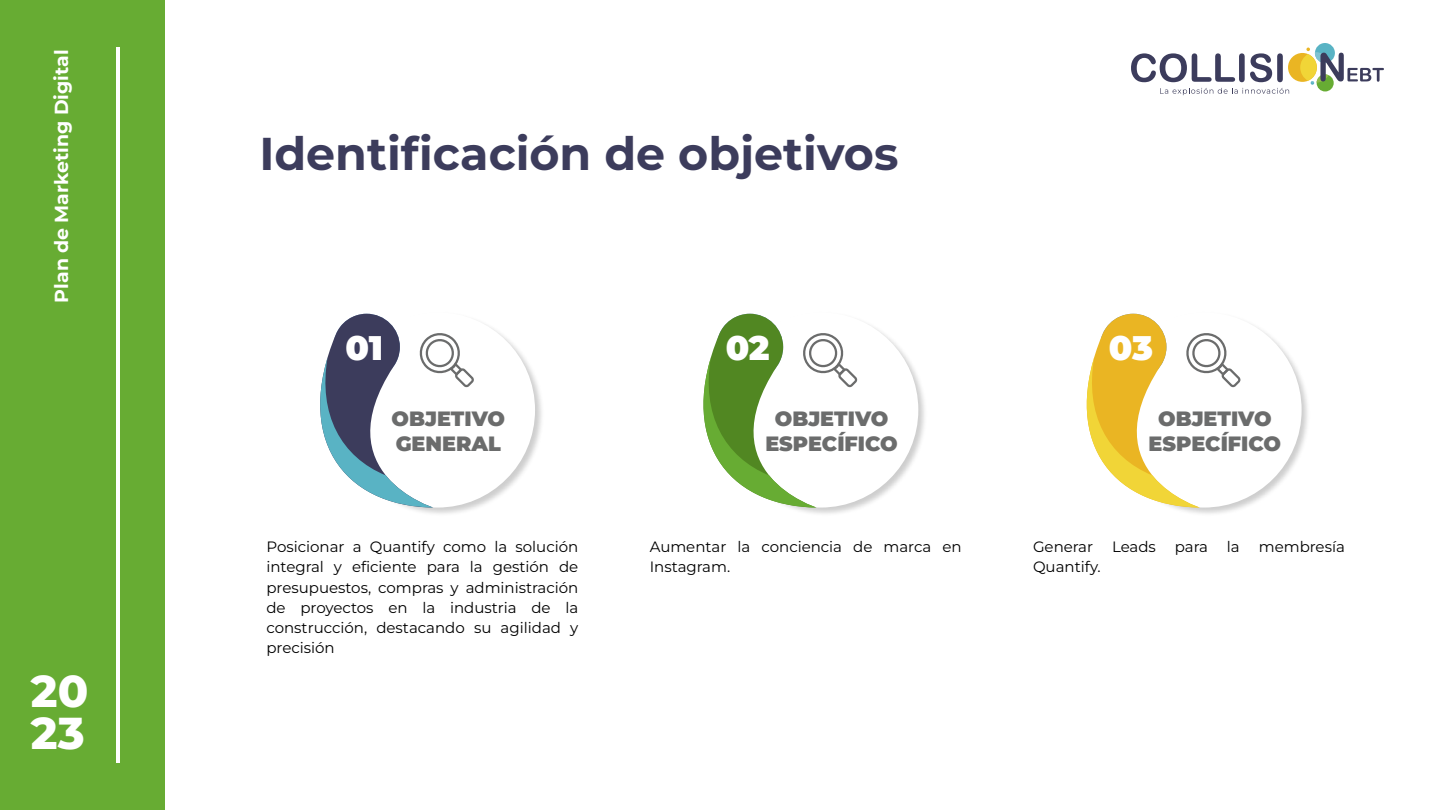
<style>
.page{position:relative;width:1440px;height:810px;background:#fff}
.page>*{position:absolute;margin:0;border:0;box-sizing:border-box;transform-origin:0 0}
.t1{font:700 45.97px "Montserrat";color:#3c3c5c}
.t2{font:800 44.7px/42px "Montserrat";color:#fff}
.t3{font:900 34.12px "Montserrat";color:#fff}
.t4{font:900 20.7px/24.8px "Montserrat";color:#6b6c6c;text-align:center}
.t5{font:700 18.9px "Montserrat";color:#fff}
.t6{font:15px/20.2px "Montserrat";color:#000;text-align:justify}
</style>
<div class="page">
<div style="left:0;top:0;width:164px;height:810px;background:#67ac33"></div>
<hr style="left:116px;top:47px;width:3px;height:715px;background:#fff">
<div style="left:1288px;top:53px;width:29px;height:29px;background:#eab523;border-radius:50%"></div>
<div style="left:1315px;top:43px;width:20px;height:20px;background:#59b3c4;border-radius:50%"></div>
<div style="left:1317px;top:74px;width:17px;height:17px;background:#67ac33;border-radius:50%"></div>
<div style="left:1300px;top:54px;width:17px;height:27px;background:#f1d537;border-radius:50%"></div>
<svg style="left:1131px;top:53px;width:152px;height:29px"></svg>
<svg style="left:1306px;top:48px;width:78px;height:37px"></svg>
<svg style="left:1160px;top:88px;width:129px;height:7px"></svg>
<img style="left:363px;top:313px;width:179px;height:201px">
<div style="left:340px;top:312px;width:195px;height:196px;background:#fff;border-radius:50%"></div>
<svg style="left:320px;top:314px;width:154px;height:194px"></svg>
<img style="left:746px;top:313px;width:179px;height:201px">
<div style="left:723px;top:312px;width:195px;height:196px;background:#fff;border-radius:50%"></div>
<svg style="left:703px;top:314px;width:155px;height:194px"></svg>
<img style="left:1129px;top:313px;width:179px;height:201px">
<div style="left:1106px;top:312px;width:196px;height:196px;background:#fff;border-radius:50%"></div>
<svg style="left:1086px;top:314px;width:155px;height:194px"></svg>
<p class="t5" style="left:49px;top:303px;width:254px;rotate:-90deg">Plan de Marketing Digital</p>
<h2 class="t2" style="left:31px;top:669px;width:59px">20<br>23</h2>
<h1 class="t1" style="left:259px;top:123px;width:641px">Identificación de objetivos</h1>
<h3 class="t3" style="left:346px;top:326px;width:39px">01</h3>
<h3 class="t3" style="left:726px;top:326px;width:46px">02</h3>
<h3 class="t3" style="left:1109px;top:326px;width:46px">03</h3>
<h3 class="t4" style="left:392px;top:405px;width:115px;text-align:left">OBJETIVO<br>GENERAL</h3>
<h3 class="t4" style="left:765px;top:405px;width:134px">OBJETIVO<br>ESPECÍFICO</h3>
<h3 class="t4" style="left:1149px;top:405px;width:134px">OBJETIVO<br>ESPECÍFICO</h3>
<p class="t6" style="left:266px;top:536px;width:313px">Posicionar a Quantify como la solución integral y eficiente para la gestión de presupuestos, compras y administración de proyectos en la industria de la construcción, destacando su agilidad y precisión</p>
<p class="t6" style="left:650px;top:536px;width:313px">Aumentar la conciencia de marca en<br>Instagram.</p>
<p class="t6" style="left:1033px;top:536px;width:62px">Generar</p>
<p class="t6" style="left:1112px;top:536px;width:45px">Leads</p>
<p class="t6" style="left:1175px;top:536px;width:35px">para</p>
<p class="t6" style="left:1227px;top:536px;width:14px">la</p>
<p class="t6" style="left:1259px;top:536px;width:88px">membresía</p>
<p class="t6" style="left:1033px;top:556px;width:69px">Quantify.</p>
</div>
